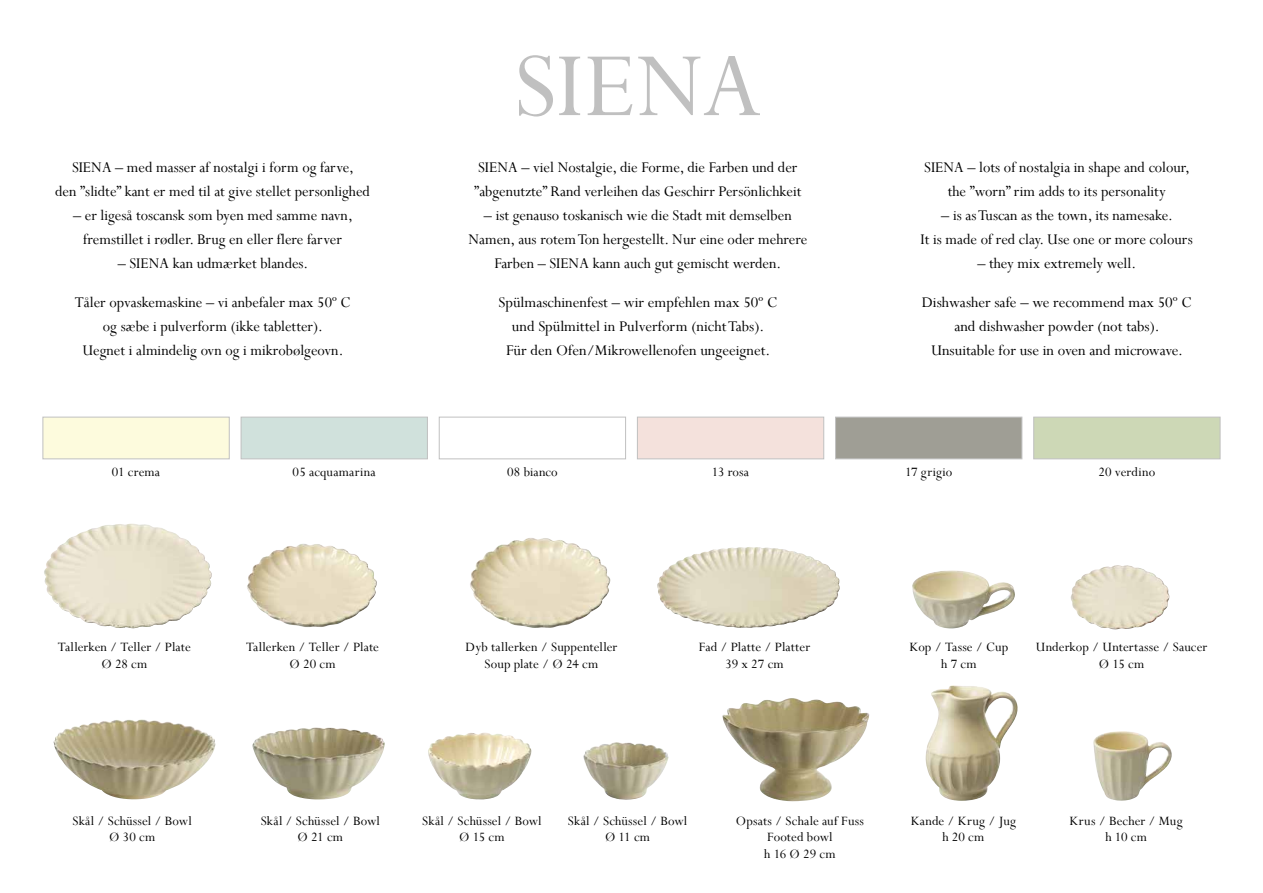
<style>
.page{position:relative;width:1263px;height:893px;background:#fff}
.page>*{position:absolute;margin:0;border:0;box-sizing:border-box;transform-origin:0 0}
.t1{font:102px "Perpetua";color:#c0c0c0}
.t2{font:16.5px/24px "Perpetua";color:#000;text-align:center}
.t3{font:14.25px/16.5px "Perpetua";letter-spacing:.01em;color:#000;text-align:center}
</style>
<div class="page">
<div style="left:43px;top:417px;width:187px;height:42px;background:#fdfbdd;border:1px solid #c0c0c0"></div>
<div style="left:241px;top:417px;width:187px;height:42px;background:#d0e1dc;border:1px solid #c0c0c0"></div>
<div style="left:439px;top:417px;width:187px;height:42px;background:#fff;border:1px solid #c0c0c0"></div>
<div style="left:637px;top:417px;width:187px;height:42px;background:#f4e1dc;border:1px solid #c0c0c0"></div>
<div style="left:835px;top:417px;width:187px;height:42px;background:#9f9e95;border:1px solid #c0c0c0"></div>
<div style="left:1033px;top:417px;width:187px;height:42px;background:#cdd8b6;border:1px solid #c0c0c0"></div>
<img style="left:657px;top:547px;width:183px;height:81px">
<img style="left:912px;top:570px;width:103px;height:58px">
<img style="left:1070px;top:565px;width:100px;height:65px">
<img style="left:54px;top:719px;width:162px;height:80px">
<img style="left:252px;top:727px;width:133px;height:72px">
<img style="left:428px;top:732px;width:104px;height:67px">
<img style="left:583px;top:742px;width:86px;height:58px">
<img style="left:722px;top:698px;width:147px;height:103px">
<img style="left:925px;top:685px;width:93px;height:116px">
<img style="left:1093px;top:731px;width:79px;height:70px">
<img style="left:247px;top:544px;width:130px;height:83px">
<img style="left:44px;top:523px;width:168px;height:106px">
<img style="left:470px;top:538px;width:140px;height:90px">
<p class="t2" style="left:55px;top:155px;width:316px">SIENA – med masser af nostalgi i form og farve,<br>den ”slidte” kant er med til at give stellet personlighed</p>
<p class="t2" style="left:73px;top:203px;width:281px">– er ligeså toscansk som byen med samme navn, fremstillet i rødler. Brug en eller flere farver</p>
<p class="t2" style="left:118px;top:251px;width:192px">– SIENA kan udmærket blandes.</p>
<p class="t2" style="left:75px;top:290px;width:277px">Tåler opvaskemaskine – vi anbefaler max 50º C og sæbe i pulverform (ikke tabletter).<br>Uegnet i almindelig ovn og i mikrobølgeovn.</p>
<h1 class="t1" style="left:513px;top:22px;width:250px">SIENA</h1>
<p class="t2" style="left:474px;top:155px;width:329px;text-align:left">SIENA – viel Nostalgie, die Forme, die Farben und der ”abgenutzte” Rand verleihen das Geschirr Persönlichkeit</p>
<p class="t2" style="left:468px;top:203px;width:341px">– ist genauso toskanisch wie die Stadt mit demselben<br>Namen, aus rotem Ton hergestellt. Nur eine oder mehrere<br>Farben – SIENA kann auch gut gemischt werden.</p>
<p class="t2" style="left:499px;top:290px;width:280px">Spülmaschinenfest – wir empfehlen max 50º C und Spülmittel in Pulverform (nicht Tabs).<br>Für den Ofen/Mikrowellenofen ungeeignet.</p>
<p class="t2" style="left:924px;top:155px;width:267px">SIENA – lots of nostalgia in shape and colour, the ”worn” rim adds to its personality</p>
<p class="t2" style="left:920px;top:203px;width:274px">– is as Tuscan as the town, its namesake.<br>It is made of red clay. Use one or more colours</p>
<p class="t2" style="left:977px;top:251px;width:160px">– they mix extremely well.</p>
<p class="t2" style="left:922px;top:290px;width:271px">Dishwasher safe – we recommend max 50º C and dishwasher powder (not tabs).<br>Unsuitable for use in oven and microwave.</p>
<p class="t3" style="left:112px;top:463px;width:50px">01 crema</p>
<p class="t3" style="left:293px;top:463px;width:85px">05 acquamarina</p>
<p class="t3" style="left:507px;top:463px;width:52px">08 bianco</p>
<p class="t3" style="left:712px;top:463px;width:39px">13 rosa</p>
<p class="t3" style="left:905px;top:463px;width:48px">17 grigio</p>
<p class="t3" style="left:1098px;top:463px;width:58px">20 verdino</p>
<p class="t3" style="left:58px;top:639px;width:135px">Tallerken / Teller / Plate<br>Ø 28 cm</p>
<p class="t3" style="left:699px;top:639px;width:113px">Fad / Platte / Platter<br>39 x 27 cm</p>
<p class="t3" style="left:246px;top:639px;width:135px">Tallerken / Teller / Plate<br>Ø 20 cm</p>
<p class="t3" style="left:466px;top:639px;width:153px">Dyb tallerken / Suppenteller<br>Soup plate / Ø 24 cm</p>
<p class="t3" style="left:910px;top:639px;width:100px">Kop / Tasse / Cup h 7 cm</p>
<p class="t3" style="left:1036px;top:639px;width:173px">Underkop / Untertasse / Saucer<br>Ø 15 cm</p>
<p class="t3" style="left:73px;top:812px;width:121px">Skål / Schüssel / Bowl<br>Ø 30 cm</p>
<p class="t3" style="left:261px;top:812px;width:121px">Skål / Schüssel / Bowl<br>Ø 21 cm</p>
<p class="t3" style="left:422px;top:812px;width:121px">Skål / Schüssel / Bowl<br>Ø 15 cm</p>
<p class="t3" style="left:568px;top:812px;width:121px">Skål / Schüssel / Bowl<br>Ø 11 cm</p>
<p class="t3" style="left:736px;top:812px;width:130px">Opsats / Schale auf Fuss<br>Footed bowl<br>h 16 Ø 29 cm</p>
<p class="t3" style="left:911px;top:812px;width:107px">Kande / Krug / Jug h 20 cm</p>
<p class="t3" style="left:1069px;top:812px;width:114px">Krus / Becher / Mug h 10 cm</p>
</div>
